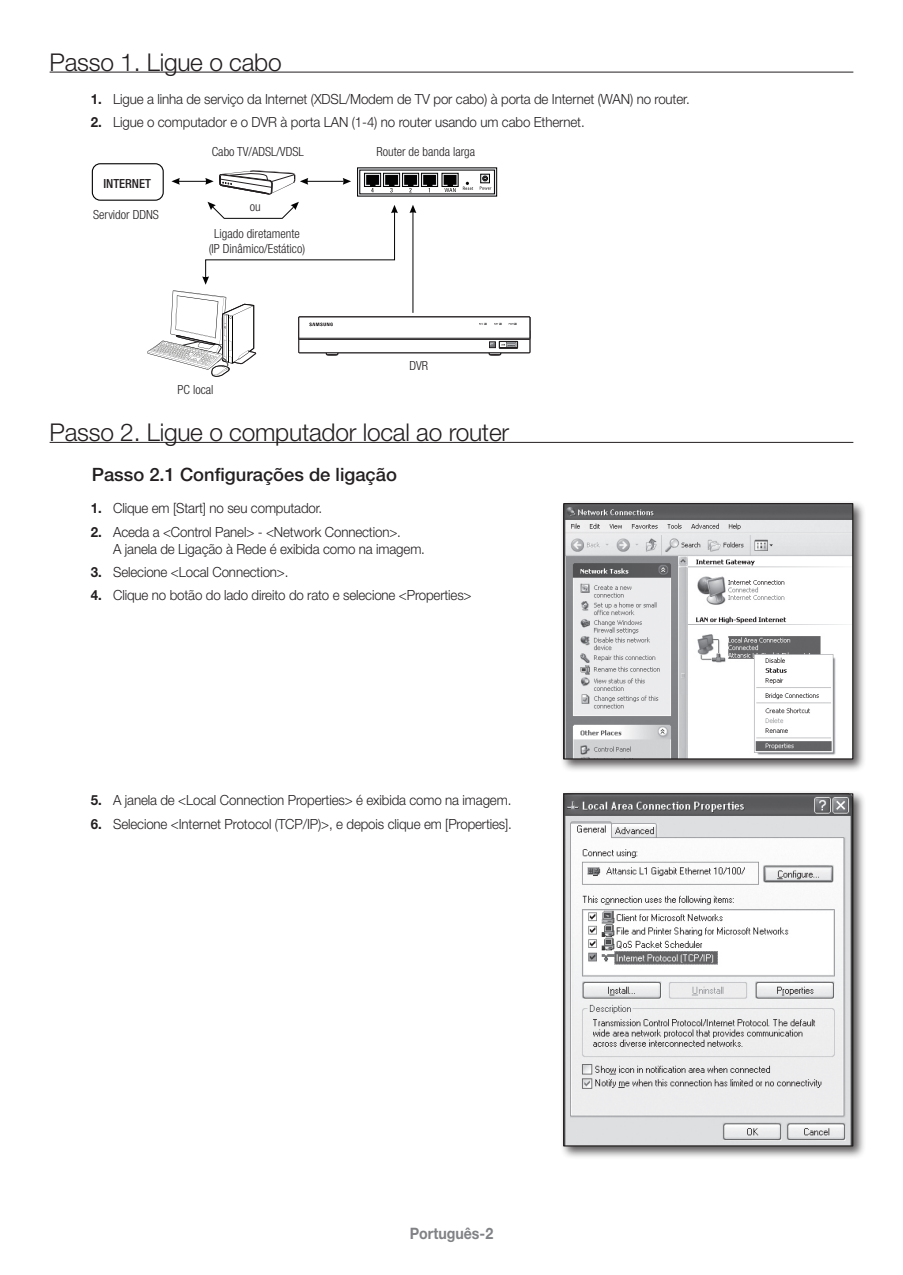
<style>
.page{position:relative;width:903px;height:1275px;background:#fff}
.page>*{position:absolute;margin:0;border:0;box-sizing:border-box;transform-origin:0 0}
.t1{font:300 24.5px "Helvetica Neue cp";letter-spacing:-.01em;color:#231f20}
.t2{font:500 18.38px "Helvetica Neue cp";color:#231f20}
.t3{font:700 15.75px "Helvetica Neue cp";color:#808285;scale:.9 1}
.t4{font:300 14px/16.8px "Helvetica Neue cp";letter-spacing:-.01em;color:#231f20;scale:.95 1}
.t5{font:300 condensed 12.6px/15px "Helvetica Neue cp";color:#231f20;text-align:center}
.t6{font:500 condensed 12.6px "Helvetica Neue cp";color:#231f20}
.s1{font-weight:700}
</style>
<div class="page">
<hr style="left:50px;top:72px;width:803px;height:1px;background:#231f20">
<hr style="left:50px;top:442px;width:803px;height:1px;background:#231f20">
<div style="left:92px;top:163px;width:72px;height:38px;border:1px solid #030303;border-radius:8px"></div>
<svg style="left:147px;top:167px;width:383px;height:210px"></svg>
<div style="left:189px;top:228px;width:136px;height:30px;background:#fff"></div>
<div style="left:93px;top:177px;width:68px;height:16px;background:#fff"></div>
<div style="left:235px;top:200px;width:41px;height:15px;background:#fff"></div>
<div style="left:62px;top:208px;width:129px;height:40px;background:#fff"></div>
<div style="left:559px;top:499px;width:307px;height:274px;background:#231f20;opacity:.75"></div>
<img style="left:565px;top:505px;width:286px;height:252px">
<div style="left:563px;top:503px;width:290px;height:256px;border:1px solid #231f20"></div>
<div style="left:559px;top:790px;width:307px;height:370px;background:#231f20;opacity:.75"></div>
<img style="left:565px;top:795px;width:286px;height:349px">
<div style="left:563px;top:793px;width:290px;height:353px;border:1px solid #231f20"></div>
<h1 class="t1" style="left:50px;top:48px;width:234px">Passo 1. Ligue o cabo</h1>
<p class="t4" style="left:91px;top:91px;width:632px"><span class="s1">1.</span> Ligue a linha de serviço da Internet (XDSL/Modem de TV por cabo) à porta de Internet (WAN) no router.</p>
<p class="t4" style="left:91px;top:114px;width:521px"><span class="s1">2.</span> Ligue o computador e o DVR à porta LAN (1-4) no router usando um cabo Ethernet.</p>
<p class="t6" style="left:103px;top:176px;width:49px">INTERNET</p>
<p class="t5" style="left:93px;top:207px;width:67px">Servidor DDNS</p>
<p class="t5" style="left:212px;top:144px;width:94px">Cabo TV/ADSL/VDSL</p>
<p class="t5" style="left:376px;top:145px;width:100px">Router de banda larga</p>
<p class="t5" style="left:250px;top:199px;width:12px">ou</p>
<p class="t5" style="left:209px;top:226px;width:98px">Ligado diretamente (IP Dinâmico/Estático)</p>
<p class="t5" style="left:178px;top:382px;width:38px">PC local</p>
<p class="t5" style="left:409px;top:359px;width:20px">DVR</p>
<h1 class="t1" style="left:50px;top:418px;width:461px">Passo 2. Ligue o computador local ao router</h1>
<h2 class="t2" style="left:92px;top:464px;width:307px">Passo 2.1 Configurações de ligação</h2>
<p class="t4" style="left:91px;top:500px;width:245px"><span class="s1">1.</span> Clique em [Start] no seu computador.</p>
<p class="t4" style="left:113px;top:523px;width:330px;text-indent:-22px"><span class="s1">2.</span> Aceda a &lt;Control Panel&gt; - &lt;Network Connection&gt;.<br>A janela de Ligação à Rede é exibida como na imagem.</p>
<p class="t4" style="left:91px;top:564px;width:210px"><span class="s1">3.</span> Selecione &lt;Local Connection&gt;.</p>
<p class="t4" style="left:91px;top:587px;width:402px"><span class="s1">4.</span> Clique no botão do lado direito do rato e selecione &lt;Properties&gt;</p>
<p class="t4" style="left:91px;top:792px;width:444px"><span class="s1">5.</span> A janela de &lt;Local Connection Properties&gt; é exibida como na imagem.</p>
<p class="t4" style="left:91px;top:815px;width:445px"><span class="s1">6.</span> Selecione &lt;Internet Protocol (TCP/IP)&gt;, e depois clique em [Properties].</p>
<p class="t3" style="left:410px;top:1225px;width:94px">Português-2</p>
</div>
